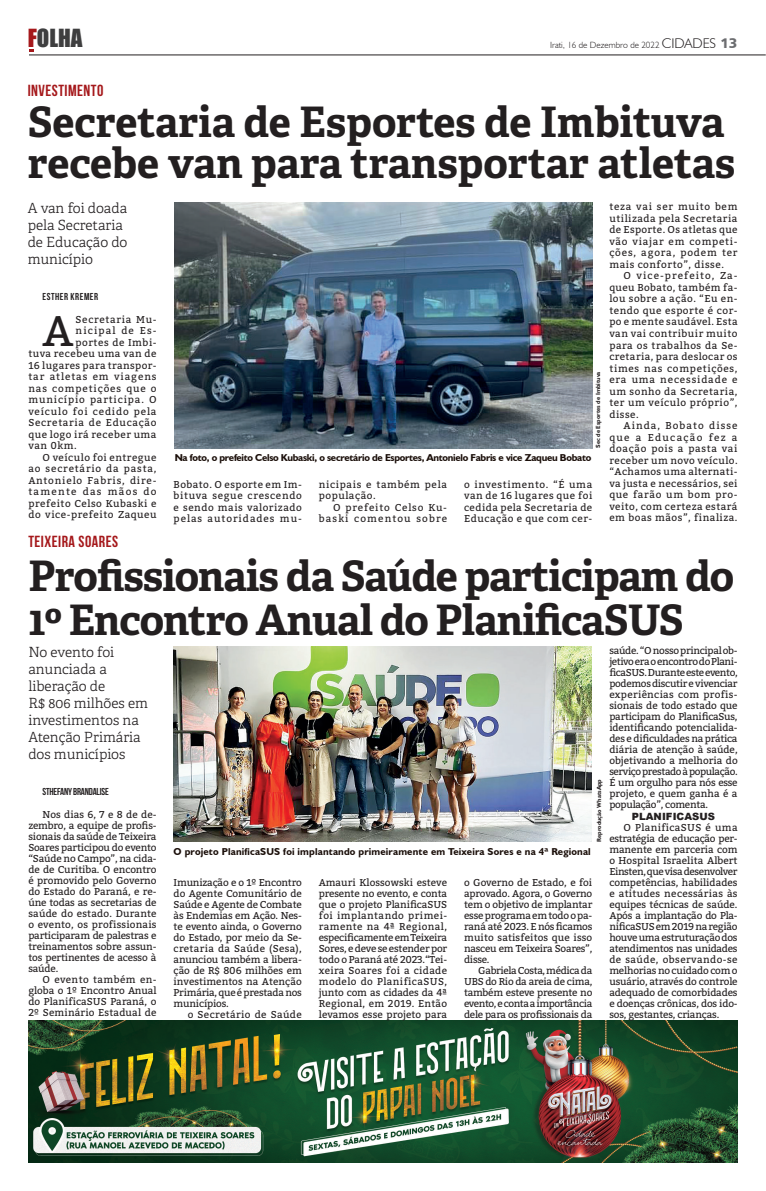
<style>
.page{position:relative;width:766px;height:1191px;background:#fff}
.page>*{position:absolute;margin:0;border:0;box-sizing:border-box;transform-origin:0 0}
.t1{font:42.9px "Bitter";color:#231f20}
.t2{font:700 42px/44px "Adelle";letter-spacing:-.02em;color:#231f20}
.t3{font:22.9px "Impact";color:#3e3e3f}
.t4{font:700 16px "Bebas Neue";letter-spacing:.03em;color:#a5181b}
.t5{font:300 14px/17px "Adelle";color:#231f20}
.t6{font:10px/11px "Bitter";letter-spacing:.045em;color:#231f20;text-align:justify}
.t7{font:700 10px "Humanist 521 BT";letter-spacing:-.03em;color:#1b0f0a}
.t8{font:10px "Bitter";letter-spacing:.08em;color:#231f20}
.t9{font:700 10px "Humanist 521 BT";letter-spacing:.015em;color:#1b0f0a}
.t10{font:10px/11.5px "Bitter";letter-spacing:.065em;color:#231f20}
.t11{font:10px/11.5px "Bitter";letter-spacing:.11em;color:#231f20;text-align:right}
.t12{font:10px "Bitter";letter-spacing:.09em;color:#231f20}
.t13{font:700 10px "Bebas Neue";letter-spacing:-.02em;color:#231f20}
.t14{font:10px "Bitter";letter-spacing:.085em;color:#231f20}
.t15{font:10px "Bitter";letter-spacing:.12em;color:#231f20}
.t16{font:900 10px "Arial";letter-spacing:.005em;color:#231f20}
.t17{font:700 10px "Bebas Neue";letter-spacing:.05em;color:#231f20}
.t18{font:300 9px "Humanist 521 BT";color:#231f20}
.t19{font:700 6px "Humanist 521 BT";color:#231f20}
.s1{color:#a5181b}
.s2{font-size:14px}
.s3{font-family:"Humanist 777 BT Black B";font-weight:400;font-size:14px;color:#6c6d70}
</style>
<div class="page">
<hr style="left:29px;top:55px;width:736px;height:1px;background:#231f20">
<svg style="left:29px;top:49px;width:4px;height:3px"></svg>
<img style="left:28px;top:1020px;width:709px;height:142px">
<img style="left:173px;top:646px;width:418px;height:195px">
<img style="left:174px;top:203px;width:418px;height:245px">
<h3 class="t3" style="left:28px;top:20px;width:56px"><span class="s1">F</span>OLHA</h3>
<p class="t18" style="left:550px;top:40px;width:189px">Irati, 16 de Dezembro de 2022 <span class="s2">CIDADES</span> <span class="s3">13</span></p>
<h3 class="t4" style="left:28px;top:82px;width:77px">INVESTIMENTO</h3>
<h2 class="t2" style="left:28px;top:102px;width:709px;line-height:41px">Secretaria de Esportes de Imbituva recebe van para transportar atletas</h2>
<h3 class="t5" style="left:28px;top:200px;width:101px">A van foi doada pela Secretaria de Educação do município</h3>
<p class="t6" style="left:609px;top:201px;width:130px;line-height:11.5px">teza vai ser muito bem utilizada pela Secretaria de Esporte. Os atletas que vão viajar em competi&shy;ções, agora, podem ter mais conforto”, disse.</p>
<p class="t6" style="left:609px;top:270px;width:130px;line-height:11.5px;text-indent:14px">O vice-prefeito, Za&shy;queu Bobato, também fa&shy;lou sobre a ação. “Eu en&shy;tendo que esporte é cor&shy;po e mente saudável. Esta van vai contribuir muito para os trabalhos da Se&shy;cretaria, para deslocar os times nas competições, era uma necessidade e um sonho da Secretaria, ter um veículo próprio”, disse.</p>
<p class="t6" style="left:609px;top:419px;width:130px;line-height:11.5px;text-indent:14px">Ainda, Bobato disse que a Educação fez a doação pois a pasta vai receber um novo veículo. “Achamos uma alternati&shy;va justa e necessários, sei que farão um bom pro&shy;veito, com certeza estará em boas mãos”, finaliza.</p>
<p class="t17" style="left:43px;top:291px;width:57px">ESTHER KREMER</p>
<h1 class="t1" style="left:42px;top:300px;width:33px">A</h1>
<p class="t10" style="left:76px;top:313px;width:82px">Secretaria Mu-</p>
<p class="t11" style="left:76px;top:324px;width:82px">nicipal de Es-</p>
<p class="t6" style="left:76px;top:336px;width:82px">portes de Imbi-</p>
<p class="t6" style="left:28px;top:348px;width:130px">tuva recebeu uma van de</p>
<p class="t6" style="left:28px;top:359px;width:130px">16 lugares para transpor-</p>
<p class="t12" style="left:28px;top:369px;width:130px">tar atletas em viagens</p>
<p class="t14" style="left:28px;top:381px;width:130px">nas competições que o</p>
<p class="t8" style="left:28px;top:392px;width:130px">município participa. O</p>
<p class="t8" style="left:28px;top:404px;width:130px">veículo foi cedido pela</p>
<p class="t10" style="left:28px;top:416px;width:129px">Secretaria de Educação</p>
<p class="t6" style="left:28px;top:428px;width:130px">que logo irá receber uma</p>
<p class="t6" style="left:28px;top:440px;width:50px">van 0km.</p>
<p class="t6" style="left:43px;top:451px;width:115px">O veículo foi entregue</p>
<p class="t8" style="left:28px;top:461px;width:130px">ao secretário da pasta,</p>
<p class="t8" style="left:28px;top:473px;width:130px">Antonielo Fabris, dire-</p>
<p class="t15" style="left:28px;top:484px;width:130px">tamente das mãos do</p>
<p class="t6" style="left:28px;top:497px;width:130px">prefeito Celso Kubaski e</p>
<p class="t6" style="left:28px;top:509px;width:130px">do vice-prefeito Zaqueu</p>
<p class="t19" style="left:594px;top:448px;width:78px;rotate:-90deg">Sec de Esportes de Imbituva</p>
<p class="t7" style="left:175px;top:451px;width:418px">Na foto, o prefeito Celso Kubaski, o secretário de Esportes, Antonielo Fabris e vice Zaqueu Bobato</p>
<p class="t6" style="left:464px;top:478px;width:130px;line-height:11.5px">o investimento. “É uma van de 16 lugares que foi cedida pela Secretaria de Educação e que com cer-</p>
<p class="t6" style="left:173px;top:478px;width:130px;line-height:11.5px">Bobato. O esporte em Im&shy;bituva segue crescendo e sendo mais valorizado pelas autoridades mu-</p>
<p class="t10" style="left:319px;top:478px;width:130px">nicipais e também pela população.</p>
<p class="t11" style="left:319px;top:501px;width:130px">O prefeito Celso Ku&shy;baski comentou sobre</p>
<h3 class="t4" style="left:28px;top:532px;width:91px">TEIXEIRA SOARES</h3>
<h2 class="t2" style="left:28px;top:554px;width:707px">Profissionais da Saúde participam do<br>1º Encontro Anual do PlanificaSUS</h2>
<h3 class="t5" style="left:28px;top:644px;width:121px">No evento foi anunciada a liberação de<br>R$ 806 milhões em investimentos na<br>Atenção Primária dos municípios</h3>
<p class="t13" style="left:43px;top:786px;width:68px">STHEFANY BRANDALISE</p>
<p class="t6" style="left:28px;top:808px;width:130px;text-indent:14px">Nos dias 6, 7 e 8 de de&shy;zembro, a equipe de profis&shy;sionais da saúde de Teixeira Soares participou do evento “Saúde no Campo”, na cida&shy;de de Curitiba. O encontro é promovido pelo Governo do Estado do Paraná, e re&shy;úne todas as secretarias de saúde do estado. Durante o evento, os profissionais participaram de palestras e treinamentos sobre assun&shy;tos pertinentes de acesso à saúde.</p>
<p class="t6" style="left:28px;top:973px;width:130px;text-indent:14px">O evento também en&shy;globa o 1º Encontro Anual do PlanificaSUS Paraná, o 2º Seminário Estadual de</p>
<p class="t6" style="left:609px;top:645px;width:130px">saúde. “O nosso principal ob&shy;jetivo era o encontro do Plani&shy;ficaSUS. Durante este evento, podemos discutir e vivenciar experiências com profis&shy;sionais de todo estado que participam do PlanificaSus, identificando potencialida&shy;des e dificuldades na prática diária de atenção à saúde, objetivando a melhoria do serviço prestado à população.<br>É um orgulho para nós esse projeto, e quem ganha é a população”, comenta.</p>
<p class="t16" style="left:631px;top:809px;width:85px">PLANIFICASUS</p>
<p class="t6" style="left:609px;top:822px;width:130px;text-indent:14px">O PlanificaSUS é uma estratégia de educação per&shy;manente em parceria com o Hospital Israelita Albert Einsten, que visa desenvolver competências, habilidades e atitudes necessárias às equipes técnicas de saúde.<br>Após a implantação do Pla&shy;nificaSUS em 2019 na região houve uma estruturação dos atendimentos nas unidades de saúde, observando-se melhorias no cuidado com o usuário, através do controle adequado de comorbidades e doenças crônicas, dos ido&shy;sos, gestantes, crianças.</p>
<p class="t19" style="left:595px;top:841px;width:64px;rotate:-90deg">Reprodução WhatsApp</p>
<p class="t9" style="left:173px;top:845px;width:418px">O projeto PlanificaSUS foi implantando primeiramente em Teixeira Sores e na 4ª Regional</p>
<p class="t6" style="left:319px;top:876px;width:130px">Amauri Klossowski esteve presente no evento, e conta que o projeto PlanificaSUS foi implantando primei&shy;ramente na 4ª Regional, especificamente em Teixeira Sores, e deve se estender por todo o Paraná até 2023.“Tei&shy;xeira Soares foi a cidade modelo do PlanificaSUS, junto com as cidades da 4ª Regional, em 2019. Então levamos esse projeto para</p>
<p class="t6" style="left:464px;top:876px;width:130px">o Governo de Estado, e foi aprovado. Agora, o Governo tem o objetivo de implantar esse programa em todo o pa&shy;raná até 2023. E nós ficamos muito satisfeitos que isso nasceu em Teixeira Soares”, disse.</p>
<p class="t6" style="left:173px;top:876px;width:130px">Imunização e o 1º Encontro do Agente Comunitário de Saúde e Agente de Combate às Endemias em Ação. Nes&shy;te evento ainda, o Governo do Estado, por meio da Se&shy;cretaria da Saúde (Sesa), anunciou também a libera&shy;ção de R$ 806 milhões em investimentos na Atenção Primária, que é prestada nos municípios.</p>
<p class="t6" style="left:188px;top:1008px;width:115px">o Secretário de Saúde</p>
<p class="t6" style="left:464px;top:964px;width:130px;text-indent:14px">Gabriela Costa, médica da UBS do Rio da areia de cima, também esteve presente no evento, e conta a importância dele para os profissionais da</p>
</div>
